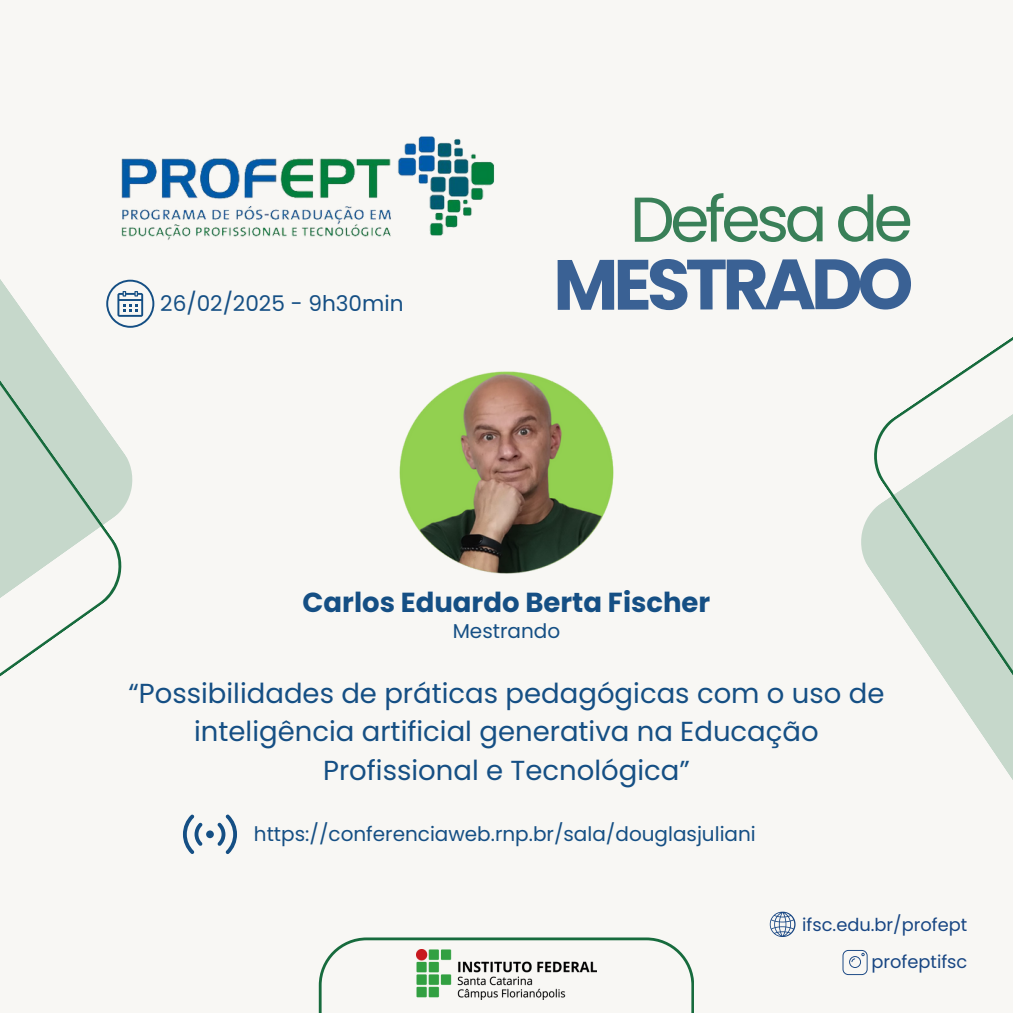
<style>
.page{position:relative;width:1013px;height:1013px;background:#fff}
.page>*{position:absolute;margin:0;border:0;box-sizing:border-box;transform-origin:0 0}
.t1{font:700 71px "Poppins";letter-spacing:-.075em;color:#184683}
.t2{font:63.25px "Poppins";letter-spacing:-.075em;color:#176b3d}
.t3{font:27.5px/38.5px "Poppins";color:#154f84;text-align:center}
.t4{font:700 27.5px "Poppins";color:#154f84}
.t5{font:21.62px "Poppins";color:#154f84}
.t6{font:20px "Poppins";color:#154f84}
.t7{font:17.75px "Poppins";color:#184683}
</style>
<div class="page">
<div style="left:0;top:0;width:1012px;height:1012px;background:#f8f7f4"></div>
<img style="left:134px;top:136px;width:361px;height:104px">
<svg style="left:134px;top:280px;width:20px;height:47px"></svg>
<svg style="left:769px;top:911px;width:26px;height:26px"></svg>
<img style="left:398px;top:362px;width:216px;height:216px;border-radius:50%">
<svg style="left:183px;top:814px;width:54px;height:40px"></svg>
<svg style="left:842px;top:950px;width:17px;height:25px"></svg>
<svg style="left:859px;top:337px;width:153px;height:639px"></svg>
<svg style="left:0;top:158px;width:134px;height:519px"></svg>
<svg style="left:319px;top:937px;width:375px;height:75px"></svg>
<img style="left:416px;top:949px;width:180px;height:50px">
<p class="t5" style="left:160px;top:288px;width:245px">26/02/2025 - 9h30min</p>
<h2 class="t2" style="left:630px;top:175px;width:285px">Defesa de</h2>
<h1 class="t1" style="left:553px;top:235px;width:362px">MESTRADO</h1>
<p class="t4" style="left:302px;top:583px;width:409px">Carlos Eduardo Berta Fischer</p>
<h1 class="t6" style="left:453px;top:616px;width:109px">Mestrando</h1>
<p class="t3" style="left:128px;top:674px;width:757px">“Possibilidades de práticas pedagógicas com o uso de inteligência artificial generativa na Educação<br>Profissional e Tecnológica”</p>
<h5 class="t6" style="left:254px;top:819px;width:503px">https://conferenciaweb.rnp.br/sala/douglasjuliani</h5>
<p class="t7" style="left:802px;top:912px;width:166px">ifsc.edu.br/profept</p>
<p class="t7" style="left:871px;top:949px;width:97px">profeptifsc</p>
</div>
